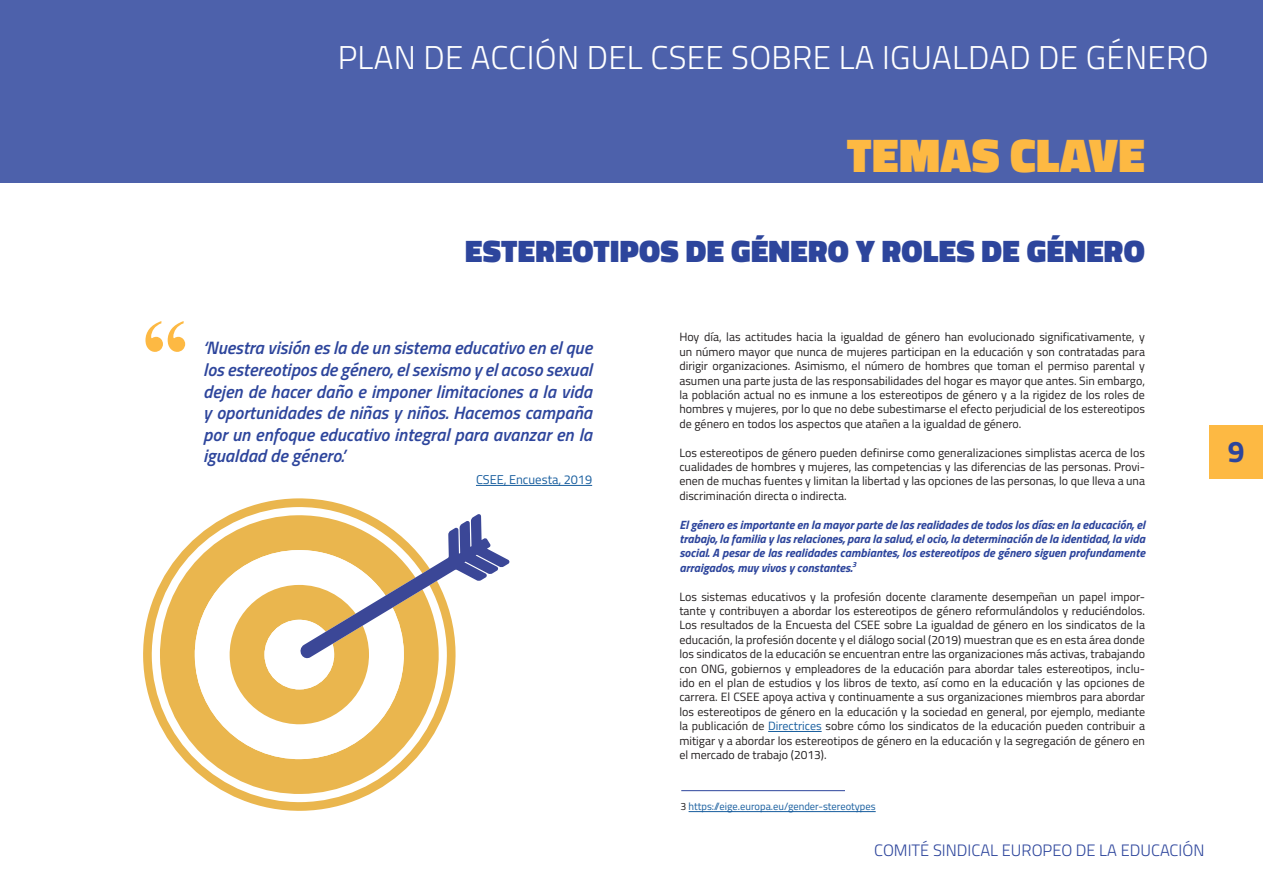
<style>
.page{position:relative;width:1263px;height:893px;background:#fff}
.page>*{position:absolute;margin:0;border:0;box-sizing:border-box;transform-origin:0 0}
.t1{font:700 94.5px "Times New Roman";color:#fdb943}
.t2{font:900 48px "Titillium";letter-spacing:.01em;color:#fdb943}
.t3{font:300 33px "Titillium";letter-spacing:.01em;color:#fff}
.t4{font:900 31.5px "Titillium";letter-spacing:.01em;color:#2d459c}
.t5{font:700 30px "Titillium";color:#2d459c}
.t6{font:italic 600 18px/21.6px "Titillium";color:#2d459c;text-align:justify}
.t7{font:300 16.5px "Titillium";color:#2d459c}
.t8{font:12.75px "Titillium";color:#175d9e}
.t9{font:12px/14.4px "Titillium";color:#231f20;text-align:justify}
.t10{font:italic 700 12px/14.4px "Titillium";color:#2d459c;text-align:justify}
.t11{font:10.5px "Titillium";color:#175d9e}
.s1{color:#175d9e}
.s2{color:#231f20}
</style>
<div class="page">
<div style="left:0;top:0;width:1263px;height:183px;background:#4d61ab"></div>
<hr style="left:0;top:0;width:1px;height:183px;background:#2d459c">
<div style="left:1209px;top:425px;width:54px;height:54px;background:#fdb943"></div>
<hr style="left:768px;top:731px;width:54px;height:1px;background:#175d9e">
<hr style="left:476px;top:485px;width:116px;height:1px;background:#175d9e">
<svg style="left:143px;top:498px;width:225px;height:313px"></svg>
<svg style="left:159px;top:514px;width:256px;height:281px;fill:#eab64e"></svg>
<svg style="left:194px;top:514px;width:315px;height:246px"></svg>
<hr style="left:689px;top:811px;width:187px;height:1px;background:#175d9e">
<hr style="left:681px;top:790px;width:164px;height:1px;background:#2d459c">
<h3 class="t3" style="left:338px;top:34px;width:872px">PLAN DE ACCIÓN DEL CSEE SOBRE LA IGUALDAD DE GÉNERO</h3>
<h2 class="t2" style="left:847px;top:120px;width:299px">TEMAS CLAVE</h2>
<h3 class="t4" style="left:465px;top:228px;width:681px">ESTEREOTIPOS DE GÉNERO Y ROLES DE GÉNERO</h3>
<h1 class="t1" style="left:142px;top:285px;width:49px">“</h1>
<p class="t6" style="left:203px;top:336px;width:390px">‘Nuestra visión es la de un sistema educativo en el que los estereotipos de género, el sexismo y el acoso sexual dejen de hacer daño e imponer limitaciones a la vida y oportunidades de niñas y niños. Hacemos campaña por un enfoque educativo integral para avanzar en la igualdad de género.’</p>
<p class="t8" style="left:476px;top:470px;width:118px">CSEE, Encuesta, 2019</p>
<p class="t9" style="left:679px;top:329px;width:467px">Hoy día, las actitudes hacia la igualdad de género han evolucionado significativamente, y un número mayor que nunca de mujeres participan en la educación y son contratadas para dirigir organizaciones. Asimismo, el número de hombres que toman el permiso parental y asumen una parte justa de las responsabilidades del hogar es mayor que antes. Sin embargo, la población actual no es inmune a los estereotipos de género y a la rigidez de los roles de hombres y mujeres, por lo que no debe subestimarse el efecto perjudicial de los estereotipos de género en todos los aspectos que atañen a la igualdad de género.</p>
<p class="t9" style="left:679px;top:445px;width:467px">Los estereotipos de género pueden definirse como generalizaciones simplistas acerca de los cualidades de hombres y mujeres, las competencias y las diferencias de las personas. Provi&shy;enen de muchas fuentes y limitan la libertad y las opciones de las personas, lo que lleva a una discriminación directa o indirecta.</p>
<p class="t10" style="left:679px;top:516px;width:467px">El género es importante en la mayor parte de las realidades de todos los días: en la educación, el trabajo, la familia y las relaciones, para la salud, el ocio, la determinación de la identidad, la vida social. A pesar de las realidades cambiantes, los estereotipos de género siguen profundamente arraigados, muy vivos y constantes.<sup>3</sup></p>
<p class="t9" style="left:679px;top:589px;width:467px">Los sistemas educativos y la profesión docente claramente desempeñan un papel impor&shy;tante y contribuyen a abordar los estereotipos de género reformulándolos y reduciéndolos.<br>Los resultados de la Encuesta del CSEE sobre La igualdad de género en los sindicatos de la educación, la profesión docente y el diálogo social (2019) muestran que es en esta área donde los sindicatos de la educación se encuentran entre las organizaciones más activas, trabajando con ONG, gobiernos y empleadores de la educación para abordar tales estereotipos, inclu&shy;ido en el plan de estudios y los libros de texto, así como en la educación y las opciones de carrera. El CSEE apoya activa y continuamente a sus organizaciones miembros para abordar los estereotipos de género en la educación y la sociedad en general, por ejemplo, mediante la publicación de <span class="s1">Directrices</span> sobre cómo los sindicatos de la educación pueden contribuir a mitigar y a abordar los estereotipos de género en la educación y la segregación de género en el mercado de trabajo (2013).</p>
<p class="t11" style="left:680px;top:799px;width:197px"><span class="s2">3</span> https://eige.europa.eu/gender-stereotypes</p>
<h3 class="t7" style="left:874px;top:838px;width:332px">COMITÉ SINDICAL EUROPEO DE LA EDUCACIÓN</h3>
<h3 class="t5" style="left:1228px;top:428px;width:18px">9</h3>
</div>
